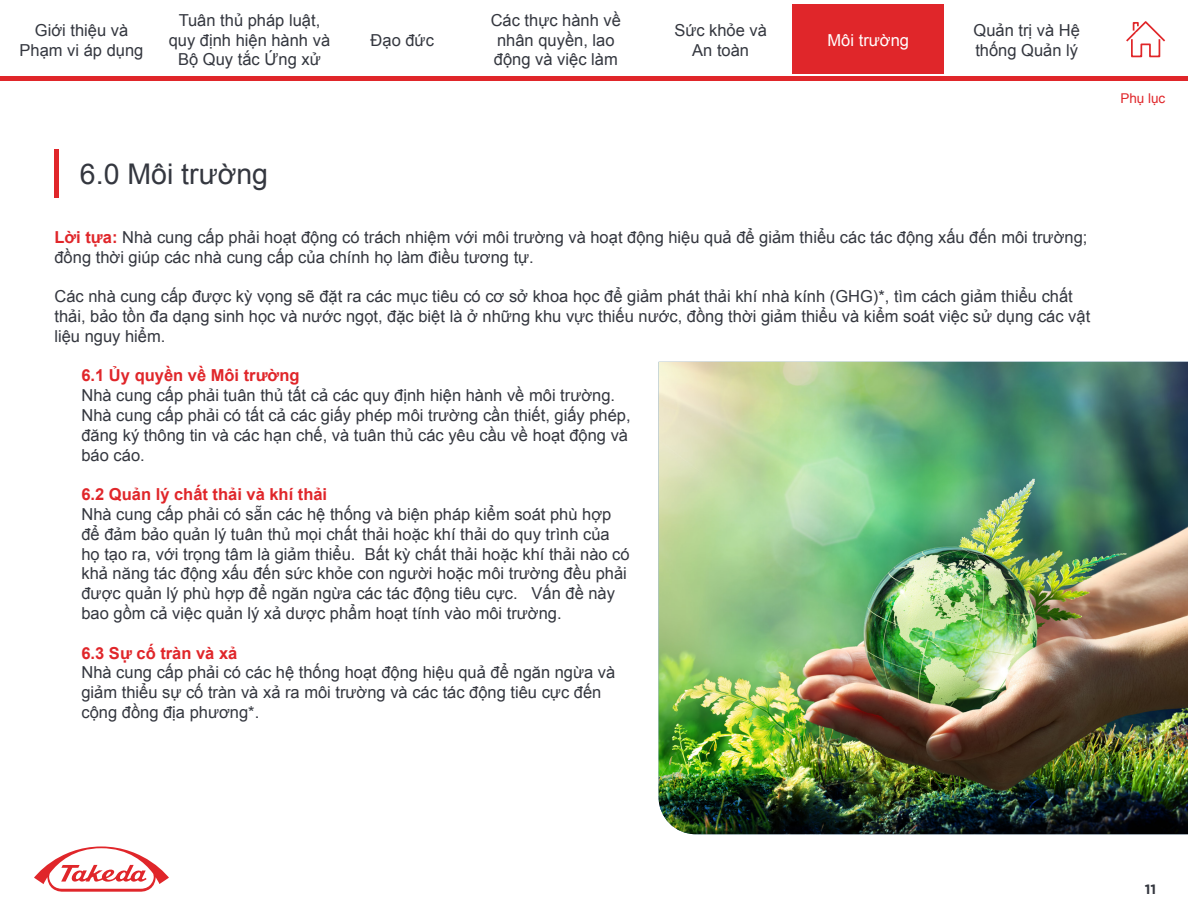
<style>
.page{position:relative;width:1188px;height:918px;background:#fff}
.page>*{position:absolute;margin:0;border:0;box-sizing:border-box;transform-origin:0 0}
.t1{font:28.5px "Arial";color:#34373f}
.t2{font:16.5px/19.8px "Arial";color:#34373f}
.t3{font:700 16.5px "Arial";color:#e0262a}
.t4{font:16.5px "Arial";color:#fff}
.t5{font:13.5px "Arial";color:#e0262a}
.t6{font:700 13.5px "Gotham";color:#34373f}
.s1{font-weight:700;color:#e0262a}
</style>
<div class="page">
<div style="left:793px;top:5px;width:151px;height:69px;background:#e0262a"></div>
<svg style="left:34px;top:846px;width:135px;height:46px"></svg>
<hr style="left:0;top:77px;width:1188px;height:4px;background:#e0262a">
<svg style="left:1126px;top:21px;width:39px;height:37px"></svg>
<img style="left:659px;top:362px;width:529px;height:472px">
<div style="left:54px;top:149px;width:5px;height:49px;background:#e0262a"></div>
<p class="t2" style="left:20px;top:20px;width:125px;text-align:center">Giới thiệu và<br>Phạm vi áp dụng</p>
<p class="t2" style="left:169px;top:10px;width:163px;text-align:center">Tuân thủ pháp luật, quy định hiện hành và<br>Bộ Quy tắc Ứng xử</p>
<h1 class="t1" style="left:80px;top:155px;width:190px">6.0 Môi trường</h1>
<p class="t2" style="left:371px;top:30px;width:65px">Đạo đức</p>
<p class="t2" style="left:491px;top:10px;width:132px">Các thực hành về nhân quyền, lao động và việc làm</p>
<p class="t2" style="left:674px;top:20px;width:94px;text-align:center">Sức khỏe và<br>An toàn</p>
<p class="t4" style="left:828px;top:29px;width:83px">Môi trường</p>
<p class="t2" style="left:974px;top:21px;width:108px">Quản trị và Hệ thống Quản lý</p>
<p class="t2" style="left:54px;top:227px;width:1034px"><span class="s1">Lời tựa:</span> Nhà cung cấp phải hoạt động có trách nhiệm với môi trường và hoạt động hiệu quả để giảm thiểu các tác động xấu đến môi trường; đồng thời giúp các nhà cung cấp của chính họ làm điều tương tự.</p>
<p class="t2" style="left:54px;top:287px;width:1037px">Các nhà cung cấp được kỳ vọng sẽ đặt ra các mục tiêu có cơ sở khoa học để giảm phát thải khí nhà kính (GHG)*, tìm cách giảm thiểu chất thải, bảo tồn đa dạng sinh học và nước ngọt, đặc biệt là ở những khu vực thiếu nước, đồng thời giảm thiểu và kiểm soát việc sử dụng các vật liệu nguy hiểm.</p>
<p class="t3" style="left:81px;top:365px;width:220px">6.1 Ủy quyền về Môi trường</p>
<p class="t2" style="left:81px;top:386px;width:551px">Nhà cung cấp phải tuân thủ tất cả các quy định hiện hành về môi trường.<br>Nhà cung cấp phải có tất cả các giấy phép môi trường cần thiết, giấy phép, đăng ký thông tin và các hạn chế, và tuân thủ các yêu cầu về hoạt động và báo cáo.</p>
<p class="t3" style="left:81px;top:484px;width:247px">6.2 Quản lý chất thải và khí thải</p>
<p class="t2" style="left:81px;top:505px;width:550px">Nhà cung cấp phải có sẵn các hệ thống và biện pháp kiểm soát phù hợp để đảm bảo quản lý tuân thủ mọi chất thải hoặc khí thải do quy trình của họ tạo ra, với trọng tâm là giảm thiểu. Bất kỳ chất thải hoặc khí thải nào có khả năng tác động xấu đến sức khỏe con người hoặc môi trường đều phải được quản lý phù hợp để ngăn ngừa các tác động tiêu cực. Vấn đề này bao gồm cả việc quản lý xả dược phẩm hoạt tính vào môi trường.</p>
<p class="t3" style="left:81px;top:642px;width:157px">6.3 Sự cố tràn và xả</p>
<p class="t2" style="left:81px;top:663px;width:535px">Nhà cung cấp phải có các hệ thống hoạt động hiệu quả để ngăn ngừa và giảm thiểu sự cố tràn và xả ra môi trường và các tác động tiêu cực đến cộng đồng địa phương*.</p>
<p class="t5" style="left:1120px;top:90px;width:47px">Phụ lục</p>
<p class="t6" style="left:1145px;top:880px;width:13px">11</p>
</div>
